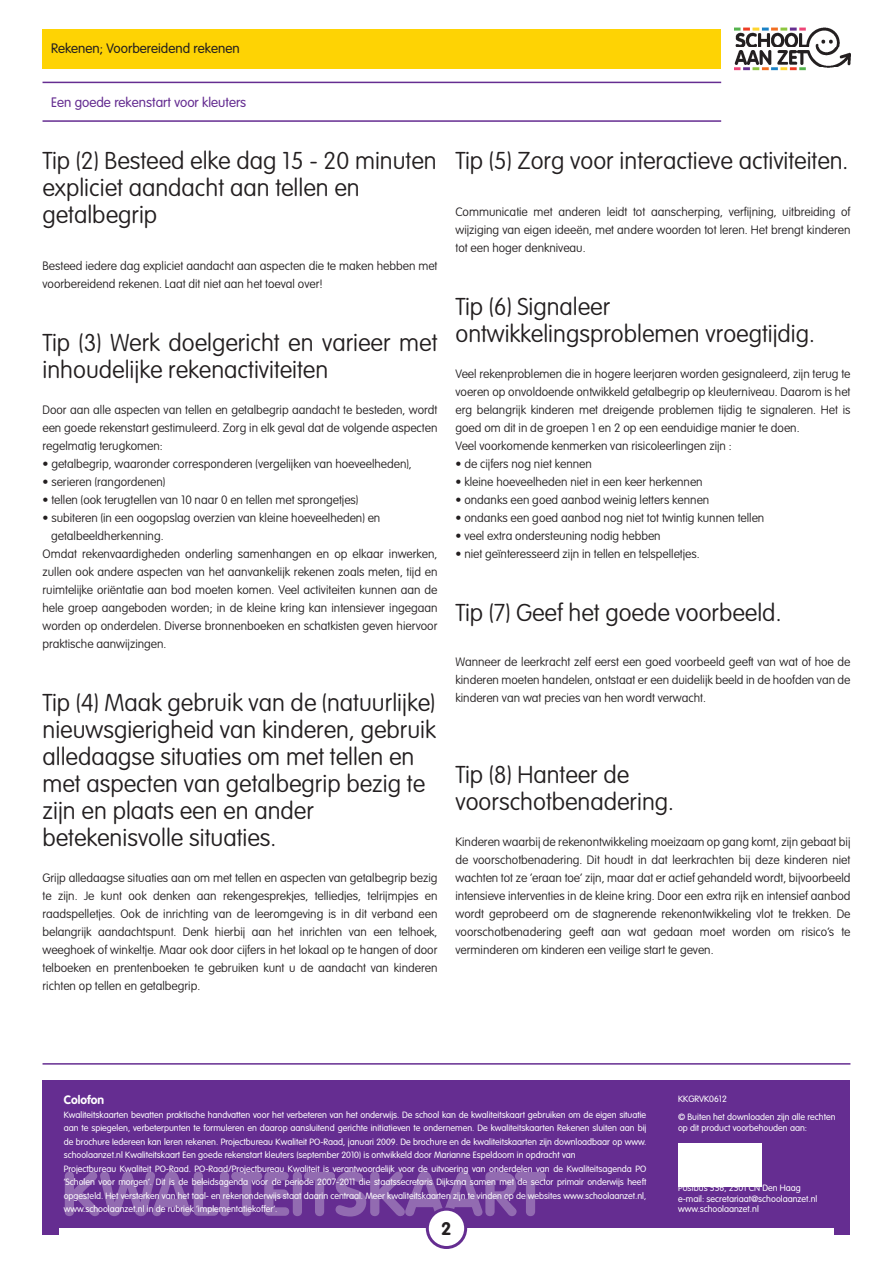
<style>
.page{position:relative;width:893px;height:1263px;background:#fff}
.page>*{position:absolute;margin:0;border:0;box-sizing:border-box;transform-origin:0 0}
.t1{font:700 61.5px "VAG Rounded Std";color:#fff}
.Plat{font:100 24px/27px "VAG Rounded Std";color:#231f20}
.t2{font:700 18px "VAG Rounded Std";color:#231f20}
.t3{font:300 13.5px "VAG Rounded Std";color:#652d91}
.t4{font:300 13.5px "VAG Rounded Std";color:#231f20}
.Plat-2{font:100 12px/18px "VAG Rounded Std";color:#231f20;text-align:justify}
.t5{font:700 12px "VAG Rounded Std";color:#fff}
.t6{font:300 9px/13.5px "VAG Rounded Std";color:#fff;text-align:justify}
</style>
<div class="page">
<hr style="left:43px;top:82px;width:678px;height:1px;background:#652d91">
<img style="left:734px;top:28px;width:116px;height:43px">
<hr style="left:43px;top:120px;width:678px;height:2px;background:#652d91">
<div style="left:43px;top:29px;width:678px;height:40px;background:#fed304"></div>
<div style="left:43px;top:1080px;width:807px;height:155px;background:#652d91"></div>
<div style="left:678px;top:1143px;width:84px;height:44px;background:#fff"></div>
<hr style="left:43px;top:1063px;width:807px;height:1px;background:#652d91">
<div style="left:60px;top:1228px;width:773px;height:7px;background:#fff"></div>
<div style="left:427px;top:1209px;width:39px;height:38px;background:#fff;border-radius:50%"></div>
<div style="left:426px;top:1208px;width:41px;height:41px;border:3px solid #652d91;border-radius:50%"></div>
<p class="t4" style="left:51px;top:41px;width:190px">Rekenen; Voorbereidend rekenen</p>
<p class="t3" style="left:51px;top:95px;width:197px">Een goede rekenstart voor kleuters</p>
<p class="Plat" style="left:43px;top:148px;width:396px">Tip (2) Besteed elke dag 15 - 20 minuten expliciet aandacht aan tellen en getalbegrip</p>
<p class="Plat-2" style="left:43px;top:257px;width:396px">Besteed iedere dag expliciet aandacht aan aspecten die te maken hebben met voorbereidend rekenen. Laat dit niet aan het toeval over!</p>
<p class="Plat" style="left:43px;top:330px;width:396px">Tip (3) Werk doelgericht en varieer met inhoudelijke rekenactiviteiten</p>
<p class="Plat-2" style="left:43px;top:401px;width:396px">Door aan alle aspecten van tellen en getalbegrip aandacht te besteden, wordt een goede rekenstart gestimuleerd. Zorg in elk geval dat de volgende aspecten regelmatig terugkomen:</p>
<p class="Plat-2" style="left:43px;top:455px;width:371px">• getalbegrip, waaronder corresponderen (vergelijken van hoeveelheden),</p>
<p class="Plat-2" style="left:43px;top:473px;width:124px">• serieren (rangordenen)</p>
<p class="Plat-2" style="left:43px;top:491px;width:317px">• tellen (ook terugtellen van 10 naar 0 en tellen met sprongetjes)</p>
<p class="Plat-2" style="left:51px;top:509px;width:331px;text-indent:-9px">• subiteren (in een oogopslag overzien van kleine hoeveelheden) en getalbeeldherkenning.</p>
<p class="Plat-2" style="left:43px;top:545px;width:396px">Omdat rekenvaardigheden onderling samenhangen en op elkaar inwerken, zullen ook andere aspecten van het aanvankelijk rekenen zoals meten, tijd en ruimtelijke oriëntatie aan bod moeten komen. Veel activiteiten kunnen aan de hele groep aangeboden worden; in de kleine kring kan intensiever ingegaan worden op onderdelen. Diverse bronnenboeken en schatkisten geven hiervoor praktische aanwijzingen.</p>
<p class="Plat" style="left:43px;top:690px;width:395px">Tip (4) Maak gebruik van de (natuurlijke) nieuwsgierigheid van kinderen, gebruik alledaagse situaties om met tellen en met aspecten van getalbegrip bezig te zijn en plaats een en ander betekenisvolle situaties.</p>
<p class="Plat-2" style="left:43px;top:869px;width:396px">Grijp alledaagse situaties aan om met tellen en aspecten van getalbegrip bezig te zijn. Je kunt ook denken aan rekengesprekjes, telliedjes, telrijmpjes en raadspelletjes. Ook de inrichting van de leeromgeving is in dit verband een belangrijk aandachtspunt. Denk hierbij aan het inrichten van een telhoek, weeghoek of winkeltje. Maar ook door cijfers in het lokaal op te hangen of door telboeken en prentenboeken te gebruiken kunt u de aandacht van kinderen richten op tellen en getalbegrip.</p>
<p class="Plat" style="left:455px;top:148px;width:394px">Tip (5) Zorg voor interactieve activiteiten.</p>
<p class="Plat-2" style="left:455px;top:203px;width:396px">Communicatie met anderen leidt tot aanscherping, verfijning, uitbreiding of wijziging van eigen ideeën, met andere woorden tot leren. Het brengt kinderen tot een hoger denkniveau.</p>
<p class="Plat" style="left:455px;top:294px;width:361px">Tip (6) Signaleer ontwikkelingsproblemen vroegtijdig.</p>
<p class="Plat-2" style="left:455px;top:365px;width:396px">Veel rekenproblemen die in hogere leerjaren worden gesignaleerd, zijn terug te voeren op onvoldoende ontwikkeld getalbegrip op kleuterniveau. Daarom is het erg belangrijk kinderen met dreigende problemen tijdig te signaleren. Het is goed om dit in de groepen 1 en 2 op een eenduidige manier te doen.</p>
<p class="Plat-2" style="left:455px;top:437px;width:278px">Veel voorkomende kenmerken van risicoleerlingen zijn :</p>
<p class="Plat-2" style="left:455px;top:455px;width:138px">• de cijfers nog niet kennen</p>
<p class="Plat-2" style="left:455px;top:473px;width:249px">• kleine hoeveelheden niet in een keer herkennen</p>
<p class="Plat-2" style="left:455px;top:491px;width:255px">• ondanks een goed aanbod weinig letters kennen</p>
<p class="Plat-2" style="left:455px;top:509px;width:310px">• ondanks een goed aanbod nog niet tot twintig kunnen tellen</p>
<p class="Plat-2" style="left:455px;top:527px;width:207px">• veel extra ondersteuning nodig hebben</p>
<p class="Plat-2" style="left:455px;top:545px;width:246px">• niet geïnteresseerd zijn in tellen en telspelletjes.</p>
<p class="Plat" style="left:455px;top:600px;width:327px">Tip (7) Geef het goede voorbeeld.</p>
<p class="Plat-2" style="left:455px;top:653px;width:396px">Wanneer de leerkracht zelf eerst een goed voorbeeld geeft van wat of hoe de kinderen moeten handelen, ontstaat er een duidelijk beeld in de hoofden van de kinderen van wat precies van hen wordt verwacht.</p>
<p class="Plat" style="left:455px;top:762px;width:220px">Tip (8) Hanteer de voorschotbenadering.</p>
<p class="Plat-2" style="left:455px;top:833px;width:396px">Kinderen waarbij de rekenontwikkeling moeizaam op gang komt, zijn gebaat bij de voorschotbenadering. Dit houdt in dat leerkrachten bij deze kinderen niet wachten tot ze ‘eraan toe’ zijn, maar dat er actief gehandeld wordt, bijvoorbeeld intensieve interventies in de kleine kring. Door een extra rijk en intensief aanbod wordt geprobeerd om de stagnerende rekenontwikkeling vlot te trekken. De voorschotbenadering geeft aan wat gedaan moet worden om risico’s te verminderen om kinderen een veilige start te geven.</p>
<p class="t5" style="left:64px;top:1093px;width:42px">Colofon</p>
<p class="t6" style="left:64px;top:1108px;width:584px">Kwaliteitskaarten bevatten praktische handvatten voor het verbeteren van het onderwijs. De school kan de kwaliteitskaart gebruiken om de eigen situatie aan te spiegelen, verbeterpunten te formuleren en daarop aansluitend gerichte initiatieven te ondernemen. De kwaliteitskaarten Rekenen sluiten aan bij de brochure Iedereen kan leren rekenen. Projectbureau Kwaliteit PO-Raad, januari 2009. De brochure en de kwaliteitskaarten zijn downloadbaar op www. schoolaanzet.nl Kwaliteitskaart Een goede rekenstart kleuters (september 2010) is ontwikkeld door Marianne Espeldoorn in opdracht van</p>
<p class="t6" style="left:64px;top:1162px;width:584px">Projectbureau Kwaliteit PO-Raad. PO-Raad/Projectbureau Kwaliteit is verantwoordelijk voor de uitvoering van onderdelen van de Kwaliteitsagenda PO ‘Scholen voor morgen’. Dit is de beleidsagenda voor de periode 2007-2011 die staatssecretaris Dijksma samen met de sector primair onderwijs heeft opgesteld. Het versterken van het taal- en rekenonderwijs staat daarin centraal. Meer kwaliteitskaarten zijn te vinden op de websites www.schoolaanzet.nl,</p>
<h1 class="t1" style="left:62px;top:1158px;width:485px">KWALITEITSKAART</h1>
<p class="t6" style="left:64px;top:1203px;width:215px">www.schoolaanzet.nl in de rubriek ‘implementatiekoffer’.</p>
<h3 class="t2" style="left:441px;top:1218px;width:12px">2</h3>
<p class="t6" style="left:678px;top:1092px;width:50px">KKGRVK0612</p>
<p class="t6" style="left:678px;top:1111px;width:159px">© Buiten het downloaden zijn alle rechten</p>
<p class="t6" style="left:678px;top:1121px;width:131px">op dit product voorbehouden aan:</p>
<p class="t6" style="left:678px;top:1181px;width:124px">Postbus 556, 2501 CN Den Haag</p>
<p class="t6" style="left:678px;top:1192px;width:141px">e-mail: secretariaat@schoolaanzet.nl</p>
<p class="t6" style="left:678px;top:1203px;width:82px">www.schoolaanzet.nl</p>
</div>
